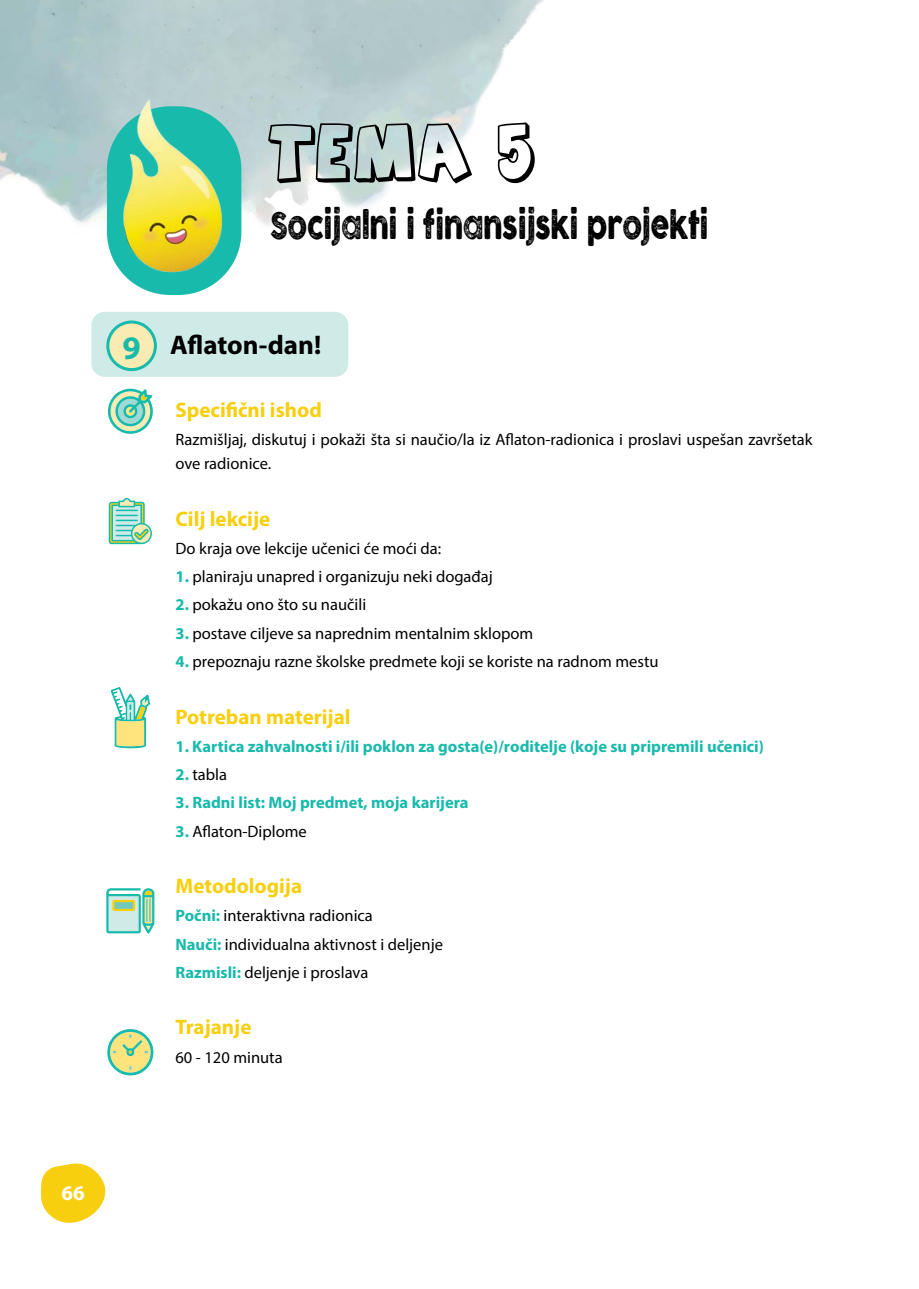
<style>
.page{position:relative;width:919px;height:1289px;background:#fff}
.page>*{position:absolute;margin:0;border:0;box-sizing:border-box;transform-origin:0 0}
.t1{font:54px "Agent Orange";color:#000}
.t2{font:36px "COCOGOOSELETTERPRESS";letter-spacing:-.01em;color:#000;scale:.75 1}
.t3{font:700 33px "Myriad Pro";color:#18baab}
.t4{font:700 27px "Myriad Pro";letter-spacing:-.005em;color:#000}
.t5{font:700 21px "Myriad Pro";color:#f7cf0f}
.t6{font:700 21px "Myriad Pro";color:#fff}
.t7{font:16.5px/28.2px "Myriad Pro";color:#000}
.t8{font:700 16.5px "Myriad Pro";color:#18baab}
.s1{font-weight:700;color:#18baab}
</style>
<div class="page">
<svg style="left:41px;top:1163px;width:65px;height:60px"></svg>
<div style="left:91px;top:312px;width:257px;height:65px;background:#cfebe8;border-radius:13px"></div>
<div style="left:108px;top:322px;width:47px;height:47px;background:#faebb3;border-radius:50%"></div>
<div style="left:106px;top:320px;width:51px;height:51px;border:3px solid #18baab;border-radius:50%"></div>
<svg style="left:107px;top:1029px;width:46px;height:46px"></svg>
<svg style="left:106px;top:888px;width:48px;height:45px;background:#9edac1"></svg>
<svg style="left:110px;top:687px;width:40px;height:61px"></svg>
<svg style="left:109px;top:498px;width:43px;height:46px;background:#a2dbc0"></svg>
<svg style="left:107px;top:388px;width:46px;height:46px"></svg>
<img style="left:0;top:0;width:544px;height:295px">
<div style="left:107px;top:106px;width:134px;height:189px;background:#18baab;border-radius:63px"></div>
<img style="left:116px;top:93px;width:115px;height:187px">
<h1 class="t1" style="left:270px;top:122px;width:270px">TEMA 5</h1>
<h2 class="t2" style="left:270px;top:205px;width:586px">Socijalni i finansijski projekti</h2>
<h3 class="t3" style="left:122px;top:326px;width:20px">9</h3>
<h3 class="t4" style="left:170px;top:327px;width:152px">Aflaton-dan!</h3>
<p class="t5" style="left:175px;top:396px;width:148px">Specifični ishod</p>
<p class="t7" style="left:175px;top:427px;width:638px;line-height:24px">Razmišljaj, diskutuj i pokaži šta si naučio/la iz Aflaton-radionica i proslavi uspešan završetak ove radionice.</p>
<p class="t5" style="left:175px;top:505px;width:96px">Cilj lekcije</p>
<p class="t7" style="left:175px;top:534px;width:267px">Do kraja ove lekcije učenici će moći da:</p>
<p class="t7" style="left:175px;top:562px;width:319px"><span class="s1">1.</span> planiraju unapred i organizuju neki događaj</p>
<p class="t7" style="left:175px;top:590px;width:192px"><span class="s1">2.</span> pokažu ono što su naučili</p>
<p class="t7" style="left:175px;top:618px;width:359px"><span class="s1">3.</span> postave ciljeve sa naprednim mentalnim sklopom</p>
<p class="t7" style="left:175px;top:647px;width:484px"><span class="s1">4.</span> prepoznaju razne školske predmete koji se koriste na radnom mestu</p>
<p class="t5" style="left:175px;top:702px;width:176px">Potreban materijal</p>
<p class="t8" style="left:175px;top:735px;width:590px">1. Kartica zahvalnosti i/ili poklon za gosta(e)/roditelje (koje su pripremili učenici)</p>
<p class="t7" style="left:175px;top:760px;width:53px"><span class="s1">2.</span> tabla</p>
<p class="t8" style="left:175px;top:792px;width:294px">3. Radni list: Moj predmet, moja karijera</p>
<p class="t7" style="left:175px;top:816px;width:133px"><span class="s1">3.</span> Aflaton-Diplome</p>
<p class="t5" style="left:175px;top:872px;width:128px">Metodologija</p>
<p class="t7" style="left:175px;top:901px;width:269px"><span class="s1">Počni:</span> interaktivna radionica<br><span class="s1">Nauči:</span> individualna aktivnost i deljenje<br><span class="s1">Razmisli:</span> deljenje i proslava</p>
<p class="t5" style="left:175px;top:1013px;width:77px">Trajanje</p>
<p class="t7" style="left:175px;top:1042px;width:109px">60 - 120 minuta</p>
<p class="t6" style="left:61px;top:1179px;width:25px">66</p>
</div>
